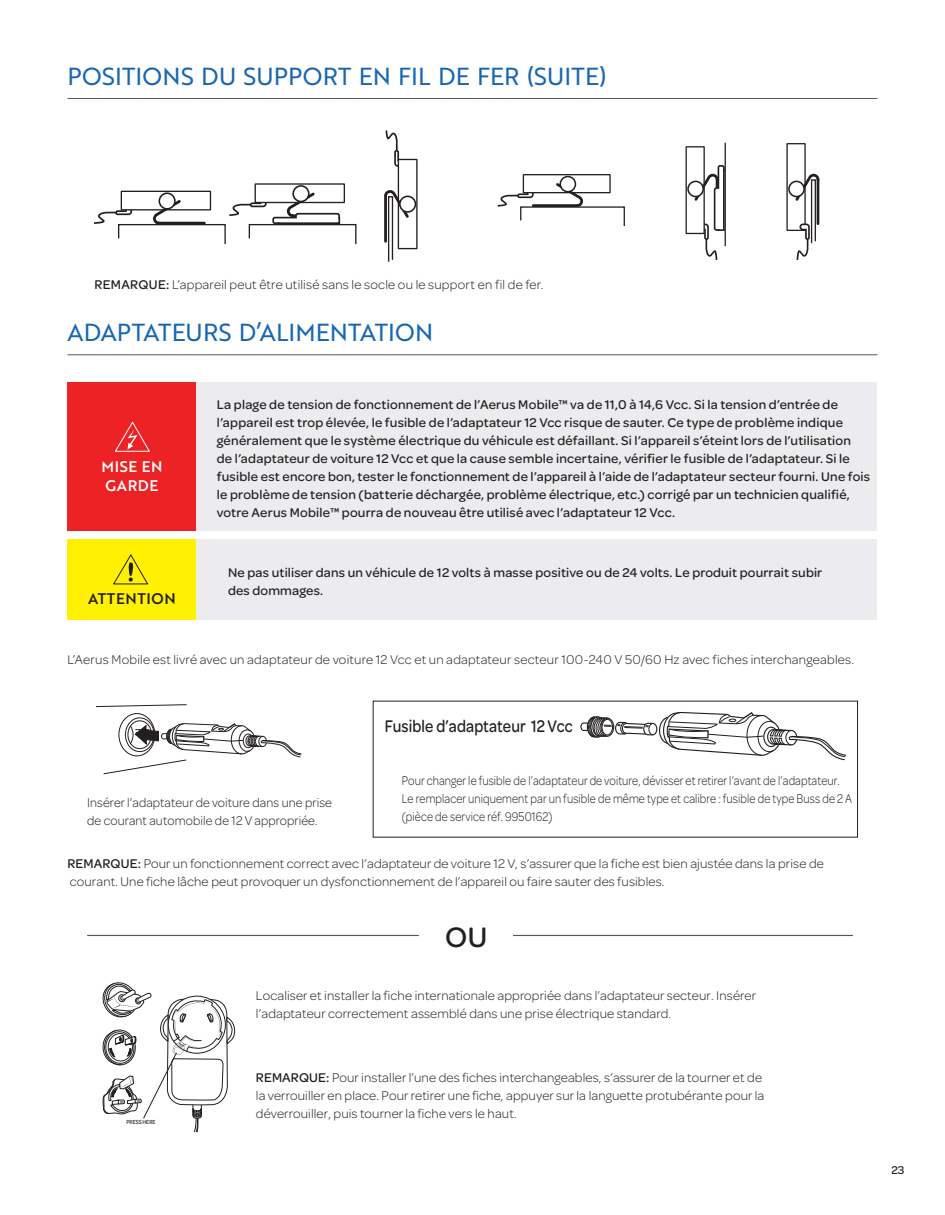
<style>
.page{position:relative;width:945px;height:1215px;background:#fff}
.page>*{position:absolute;margin:0;border:0;box-sizing:border-box;transform-origin:0 0}
.t1{font:500 30px "Omnes";color:#231f20}
.t2{font:24px "Brother 1816 Regular";letter-spacing:.005em;color:#1867b3}
.t3{font:500 18px "Omnes";letter-spacing:.01em;color:#231f20;scale:.85 1}
.t4{font:15px/19.5px "Brother 1816 Medium";letter-spacing:.04em;color:#fff}
.t5{font:15px "Brother 1816 Medium";letter-spacing:.04em;color:#231f20}
.t6{font:300 13.5px/18px "Omnes";letter-spacing:.01em;color:#231f20}
.t7{font:500 13.5px/18px "Omnes";letter-spacing:.015em;color:#231f20}
.t8{font:300 13.5px/18px "Omnes";letter-spacing:.01em;color:#231f20;scale:.85 1}
.t9{font:300 13.5px/18px "Omnes";letter-spacing:.01em;color:#231f20;scale:.95 1}
.t10{font:500 12px "Omnes";color:#231f20}
.t11{font:500 6.3px "Omnes";color:#231f20;scale:.85 1}
.t12{font:700 condensed 3px "Myriad Pro";color:#050504}
.s1{font-weight:500}
</style>
<div class="page">
<hr style="left:87px;top:935px;width:332px;height:1px;background:#54575a">
<hr style="left:513px;top:935px;width:340px;height:1px;background:#54575a">
<svg style="left:102px;top:982px;width:133px;height:149px"></svg>
<div style="left:128px;top:721px;width:24px;height:28px;border:1px solid #231f20;border-radius:50%"></div>
<div style="left:125px;top:718px;width:29px;height:34px;border:1px solid #231f20;border-radius:50%"></div>
<div style="left:119px;top:713px;width:36px;height:43px;border:1px solid #231f20;border-radius:50%"></div>
<svg style="left:96px;top:704px;width:91px;height:3px"></svg>
<svg style="left:103px;top:723px;width:199px;height:51px"></svg>
<svg style="left:580px;top:712px;width:266px;height:49px"></svg>
<div style="left:68px;top:539px;width:129px;height:81px;background:#fff101"></div>
<div style="left:197px;top:539px;width:680px;height:81px;background:#ececee"></div>
<svg style="left:113px;top:554px;width:35px;height:31px"></svg>
<hr style="left:68px;top:355px;width:810px;height:1px;background:#54575a">
<svg style="left:385px;top:130px;width:21px;height:38px"></svg>
<div style="left:255px;top:183px;width:90px;height:20px;border:1px solid #231f20"></div>
<div style="left:398px;top:159px;width:19px;height:90px;background:#fff"></div>
<div style="left:398px;top:159px;width:20px;height:90px;border:1px solid #231f20"></div>
<div style="left:292px;top:185px;width:18px;height:17px;border:2px solid #231f20;border-radius:50%"></div>
<div style="left:399px;top:196px;width:17px;height:17px;border:2px solid #231f20;border-radius:50%"></div>
<svg style="left:384px;top:183px;width:27px;height:79px"></svg>
<svg style="left:94px;top:190px;width:263px;height:55px"></svg>
<div style="left:159px;top:193px;width:16px;height:16px;background:#fff;border-radius:50%"></div>
<div style="left:159px;top:192px;width:17px;height:18px;border:2px solid #231f20;border-radius:50%"></div>
<div style="left:786px;top:143px;width:20px;height:88px;border:1px solid #231f20"></div>
<div style="left:686px;top:146px;width:19px;height:88px;border:1px solid #231f20"></div>
<div style="left:523px;top:174px;width:88px;height:19px;border:1px solid #231f20"></div>
<div style="left:560px;top:176px;width:16px;height:16px;border:2px solid #231f20;border-radius:50%"></div>
<div style="left:788px;top:181px;width:17px;height:16px;border:2px solid #231f20;border-radius:50%"></div>
<div style="left:687px;top:181px;width:17px;height:16px;border:2px solid #231f20;border-radius:50%"></div>
<svg style="left:692px;top:164px;width:33px;height:96px"></svg>
<svg style="left:497px;top:181px;width:128px;height:45px"></svg>
<hr style="left:725px;top:143px;width:1px;height:103px;background:#231f20">
<svg style="left:793px;top:167px;width:27px;height:93px"></svg>
<hr style="left:68px;top:98px;width:810px;height:1px;background:#54575a">
<div style="left:68px;top:382px;width:129px;height:149px;background:#ed2224"></div>
<div style="left:197px;top:382px;width:680px;height:149px;background:#ececee"></div>
<svg style="left:115px;top:421px;width:35px;height:31px"></svg>
<h2 class="t2" style="left:68px;top:58px;width:541px">POSITIONS DU SUPPORT EN FIL DE FER (SUITE)</h2>
<p class="t6" style="left:94px;top:275px;width:449px"><span class="s1">REMARQUE:</span> L’appareil peut être utilisé sans le socle ou le support en fil de fer.</p>
<h2 class="t2" style="left:68px;top:315px;width:367px">ADAPTATEURS D’ALIMENTATION</h2>
<p class="t4" style="left:102px;top:456px;width:63px">MISE EN<br>GARDE</p>
<p class="t5" style="left:88px;top:587px;width:89px">ATTENTION</p>
<p class="t7" style="left:217px;top:395px;width:655px">La plage de tension de fonctionnement de l’Aerus Mobile™ va de 11,0 à 14,6 Vcc. Si la tension d’entrée de l’appareil est trop élevée, le fusible de l’adaptateur 12 Vcc risque de sauter. Ce type de problème indique généralement que le système électrique du véhicule est défaillant. Si l’appareil s’éteint lors de l’utilisation<br>de l’adaptateur de voiture 12 Vcc et que la cause semble incertaine, vérifier le fusible de l’adaptateur. Si le fusible est encore bon, tester le fonctionnement de l’appareil à l’aide de l’adaptateur secteur fourni. Une fois le problème de tension (batterie déchargée, problème électrique, etc.) corrigé par un technicien qualifié, votre Aerus Mobile™ pourra de nouveau être utilisé avec l’adaptateur 12 Vcc.</p>
<p class="t7" style="left:228px;top:563px;width:596px">Ne pas utiliser dans un véhicule de 12 volts à masse positive ou de 24 volts. Le produit pourrait subir des dommages.</p>
<p class="t6" style="left:68px;top:650px;width:787px">L’Aerus Mobile est livré avec un adaptateur de voiture 12 Vcc et un adaptateur secteur 100-240 V 50/60 Hz avec fiches interchangeables.</p>
<p class="t9" style="left:87px;top:792px;width:259px">Insérer l’adaptateur de voiture dans une prise de courant automobile de 12 V appropriée.</p>
<h3 class="t3" style="left:385px;top:713px;width:223px">Fusible d’adaptateur 12 Vcc</h3>
<p class="t8" style="left:402px;top:771px;width:531px">Pour changer le fusible de l’adaptateur de voiture, dévisser et retirer l’avant de l’adaptateur.<br>Le remplacer uniquement par un fusible de même type et calibre : fusible de type Buss de 2 A (pièce de service réf. 9950162)</p>
<p class="t6" style="left:68px;top:854px;width:758px"><span class="s1">REMARQUE:</span> Pour un fonctionnement correct avec l’adaptateur de voiture 12 V, s’assurer que la fiche est bien ajustée dans la prise de courant. Une fiche lâche peut provoquer un dysfonctionnement de l’appareil ou faire sauter des fusibles.</p>
<h1 class="t1" style="left:445px;top:917px;width:44px">OU</h1>
<p class="t12" style="left:181px;top:1042px;width:7px;rotate:36deg">PUSH</p>
<p class="t11" style="left:127px;top:1118px;width:36px">PRESS HERE</p>
<p class="t6" style="left:256px;top:985px;width:502px">Localiser et installer la fiche internationale appropriée dans l’adaptateur secteur. Insérer l’adaptateur correctement assemblé dans une prise électrique standard.</p>
<p class="t6" style="left:256px;top:1067px;width:510px"><span class="s1">REMARQUE:</span> Pour installer l’une des fiches interchangeables, s’assurer de la tourner et de la verrouiller en place. Pour retirer une fiche, appuyer sur la languette protubérante pour la déverrouiller, puis tourner la fiche vers le haut.</p>
<p class="t10" style="left:892px;top:1162px;width:14px">23</p>
</div>
